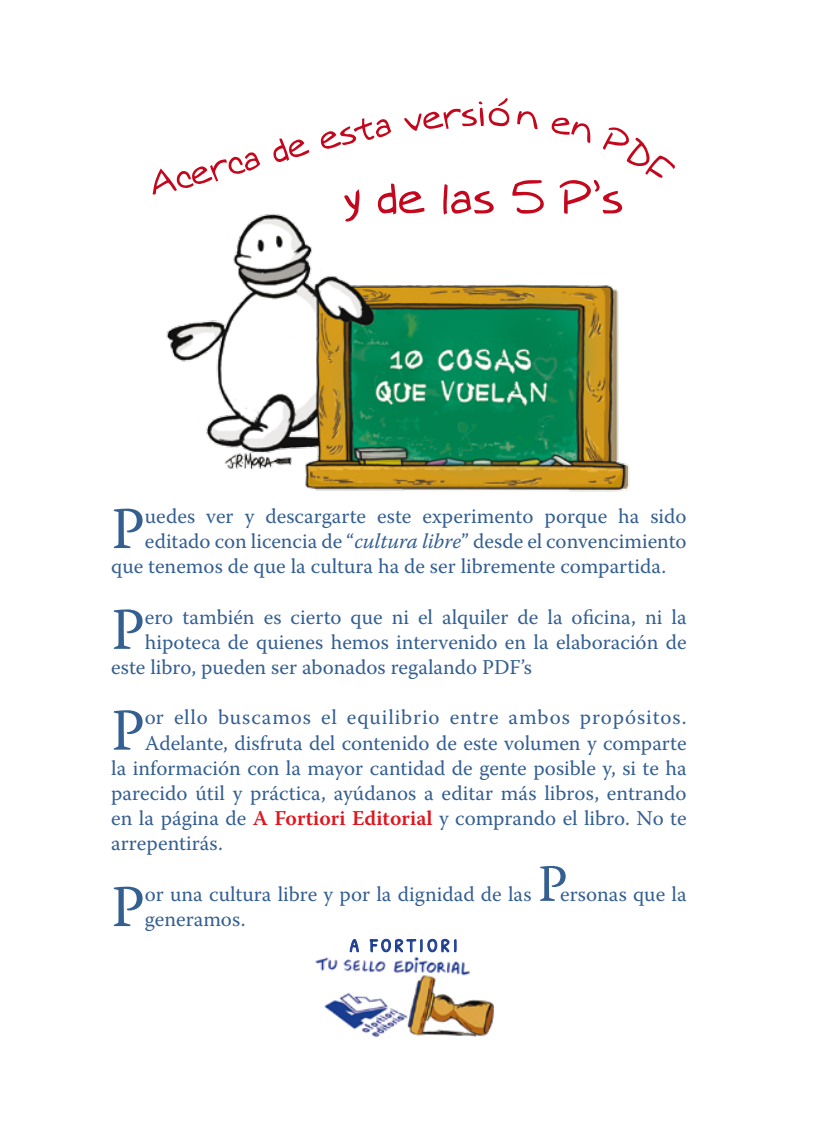
<style>
.page{position:relative;width:819px;height:1141px;background:#fff}
.page>*{position:absolute;margin:0;border:0;box-sizing:border-box;transform-origin:0 0}
.t1{font:59.32px "Warnock Pro";color:#345f91}
.t2{font:52.5px "Warnock Pro";color:#345f91}
.t3{font:21px "Warnock Pro";color:#345f91}
.t4{font:21px "Warnock Pro";letter-spacing:.04em;color:#345f91}
.t5{font:18.72px "Patrick Hand SC";letter-spacing:.19em;color:#1d3e8f}
.s1{font-style:italic}
.s2{font-weight:600;color:#dd161d}
</style>
<div class="page">
<svg style="left:344px;top:194px;width:278px;height:16px"></svg>
<svg style="left:153px;top:98px;width:522px;height:96px"></svg>
<img style="left:315px;top:957px;width:180px;height:80px">
<svg style="left:349px;top:939px;width:10px;height:23px"></svg>
<svg style="left:369px;top:939px;width:88px;height:30px"></svg>
<img style="left:166px;top:210px;width:463px;height:282px">
<h1 class="t1" style="left:111px;top:493px;width:35px">P</h1>
<p class="t3" style="left:145px;top:503px;width:543px">uedes ver y descargarte este experimento porque ha sido</p>
<p class="t3" style="left:145px;top:528px;width:543px">editado con licencia de “<span class="s1">cultura libre</span>” desde el convencimiento</p>
<p class="t3" style="left:111px;top:554px;width:556px">que tenemos de que la cultura ha de ser libremente compartida.</p>
<h1 class="t1" style="left:111px;top:594px;width:35px">P</h1>
<p class="t3" style="left:145px;top:604px;width:543px">ero también es cierto que ni el alquiler de la oficina, ni la</p>
<p class="t3" style="left:145px;top:629px;width:543px">hipoteca de quienes hemos intervenido en la elaboración de</p>
<p class="t3" style="left:111px;top:654px;width:422px">este libro, pueden ser abonados regalando PDF’s</p>
<h1 class="t1" style="left:111px;top:694px;width:35px">P</h1>
<p class="t4" style="left:145px;top:705px;width:543px">or ello buscamos el equilibrio entre ambos propósitos.</p>
<p class="t3" style="left:145px;top:730px;width:543px">Adelante, disfruta del contenido de este volumen y comparte</p>
<p class="t3" style="left:111px;top:755px;width:577px">la información con la mayor cantidad de gente posible y, si te ha</p>
<p class="t3" style="left:111px;top:780px;width:577px">parecido útil y práctica, ayúdanos a editar más libros, entrando</p>
<p class="t3" style="left:111px;top:806px;width:577px">en la página de <span class="s2">A Fortiori Editorial</span> y comprando el libro. No te</p>
<p class="t3" style="left:111px;top:831px;width:113px">arrepentirás.</p>
<h1 class="t1" style="left:111px;top:871px;width:35px">P</h1>
<p class="t3" style="left:145px;top:881px;width:388px">or una cultura libre y por la dignidad de las</p>
<h2 class="t2" style="left:537px;top:852px;width:31px">P</h2>
<p class="t3" style="left:560px;top:881px;width:128px">ersonas que la</p>
<p class="t3" style="left:145px;top:906px;width:102px">generamos.</p>
<p class="t5" style="left:350px;top:932px;width:109px">A FORTIORI</p>
</div>
